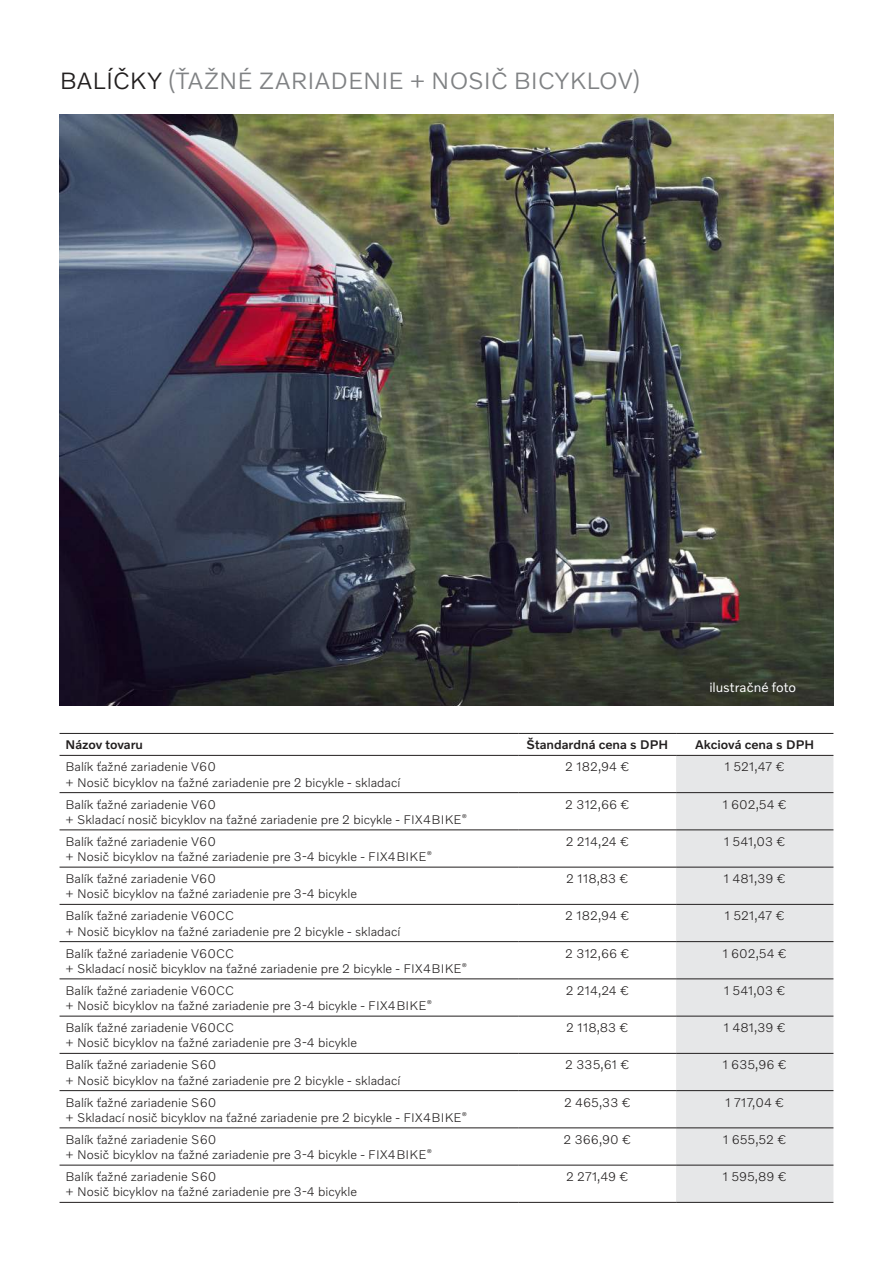
<style>
.page{position:relative;width:893px;height:1263px;background:#fff}
.page>*{position:absolute;margin:0;border:0;box-sizing:border-box;transform-origin:0 0}
.t1{font:300 24px "Volvo Novum";letter-spacing:.005em;color:#808284}
.t2{font:13.5px "Volvo Novum";color:#fff}
.t3{font:300 12.75px/15.3px "Volvo Novum";color:#221f1f}
.t4{font:500 12.75px "Volvo Novum";color:#221f1f}
.s1{color:#221f1f}
</style>
<div class="page">
<img style="left:60px;top:115px;width:773px;height:591px">
<div style="left:676px;top:756px;width:157px;height:446px;background:#e6e7e8"></div>
<hr style="left:60px;top:733px;width:459px;height:1px;background:#221f1f">
<hr style="left:519px;top:733px;width:157px;height:1px;background:#221f1f">
<hr style="left:676px;top:733px;width:157px;height:1px;background:#221f1f">
<hr style="left:60px;top:755px;width:459px;height:1px;background:#221f1f">
<hr style="left:519px;top:755px;width:157px;height:1px;background:#221f1f">
<hr style="left:676px;top:755px;width:157px;height:1px;background:#221f1f">
<hr style="left:60px;top:1202px;width:459px;height:1px;background:#221f1f">
<hr style="left:519px;top:1202px;width:157px;height:1px;background:#221f1f">
<hr style="left:676px;top:1202px;width:157px;height:1px;background:#221f1f">
<hr style="left:60px;top:792px;width:459px;height:1px;background:#221f1f">
<hr style="left:519px;top:792px;width:157px;height:1px;background:#221f1f">
<hr style="left:676px;top:792px;width:157px;height:1px;background:#221f1f">
<hr style="left:60px;top:830px;width:459px;height:1px;background:#221f1f">
<hr style="left:519px;top:830px;width:157px;height:1px;background:#221f1f">
<hr style="left:676px;top:830px;width:157px;height:1px;background:#221f1f">
<hr style="left:60px;top:867px;width:459px;height:1px;background:#221f1f">
<hr style="left:519px;top:867px;width:157px;height:1px;background:#221f1f">
<hr style="left:676px;top:867px;width:157px;height:1px;background:#221f1f">
<hr style="left:60px;top:904px;width:459px;height:1px;background:#221f1f">
<hr style="left:519px;top:904px;width:157px;height:1px;background:#221f1f">
<hr style="left:676px;top:904px;width:157px;height:1px;background:#221f1f">
<hr style="left:60px;top:941px;width:459px;height:1px;background:#221f1f">
<hr style="left:519px;top:941px;width:157px;height:1px;background:#221f1f">
<hr style="left:676px;top:941px;width:157px;height:1px;background:#221f1f">
<hr style="left:60px;top:978px;width:459px;height:1px;background:#221f1f">
<hr style="left:519px;top:978px;width:157px;height:1px;background:#221f1f">
<hr style="left:676px;top:978px;width:157px;height:1px;background:#221f1f">
<hr style="left:60px;top:1016px;width:459px;height:1px;background:#221f1f">
<hr style="left:519px;top:1016px;width:157px;height:1px;background:#221f1f">
<hr style="left:676px;top:1016px;width:157px;height:1px;background:#221f1f">
<hr style="left:60px;top:1053px;width:459px;height:1px;background:#221f1f">
<hr style="left:519px;top:1053px;width:157px;height:1px;background:#221f1f">
<hr style="left:676px;top:1053px;width:157px;height:1px;background:#221f1f">
<hr style="left:60px;top:1090px;width:459px;height:1px;background:#221f1f">
<hr style="left:519px;top:1090px;width:157px;height:1px;background:#221f1f">
<hr style="left:676px;top:1090px;width:157px;height:1px;background:#221f1f">
<hr style="left:60px;top:1127px;width:459px;height:1px;background:#221f1f">
<hr style="left:519px;top:1127px;width:157px;height:1px;background:#221f1f">
<hr style="left:676px;top:1127px;width:157px;height:1px;background:#221f1f">
<hr style="left:60px;top:1165px;width:459px;height:1px;background:#221f1f">
<hr style="left:519px;top:1165px;width:157px;height:1px;background:#221f1f">
<hr style="left:676px;top:1165px;width:157px;height:1px;background:#221f1f">
<h1 class="t1" style="left:60px;top:66px;width:582px"><span class="s1">BALÍČKY</span> (ŤAŽNÉ ZARIADENIE + NOSIČ BICYKLOV)</h1>
<p class="t2" style="left:709px;top:680px;width:88px">ilustračné foto</p>
<p class="t4" style="left:66px;top:738px;width:79px">Názov tovaru</p>
<p class="t4" style="left:526px;top:738px;width:143px">Štandardná cena s DPH</p>
<p class="t4" style="left:695px;top:738px;width:121px">Akciová cena s DPH</p>
<p class="t3" style="left:66px;top:759px;width:336px">Balík ťažné zariadenie V60<br>+ Nosič bicyklov na ťažné zariadenie pre 2 bicykle - skladací</p>
<p class="t3" style="left:565px;top:759px;width:66px">2 182,94 €</p>
<p class="t3" style="left:725px;top:759px;width:62px">1 521,47 €</p>
<p class="t3" style="left:66px;top:796px;width:403px">Balík ťažné zariadenie V60<br>+ Skladací nosič bicyklov na ťažné zariadenie pre 2 bicykle - FIX4BIKE<sup>®</sup></p>
<p class="t3" style="left:565px;top:796px;width:66px">2 312,66 €</p>
<p class="t3" style="left:722px;top:796px;width:66px">1 602,54 €</p>
<p class="t3" style="left:66px;top:834px;width:368px">Balík ťažné zariadenie V60<br>+ Nosič bicyklov na ťažné zariadenie pre 3-4 bicykle - FIX4BIKE<sup>®</sup></p>
<p class="t3" style="left:566px;top:834px;width:65px">2 214,24 €</p>
<p class="t3" style="left:724px;top:834px;width:63px">1 541,03 €</p>
<p class="t3" style="left:66px;top:871px;width:293px">Balík ťažné zariadenie V60<br>+ Nosič bicyklov na ťažné zariadenie pre 3-4 bicykle</p>
<p class="t3" style="left:566px;top:871px;width:64px">2 118,83 €</p>
<p class="t3" style="left:724px;top:871px;width:64px">1 481,39 €</p>
<p class="t3" style="left:66px;top:908px;width:336px">Balík ťažné zariadenie V60CC<br>+ Nosič bicyklov na ťažné zariadenie pre 2 bicykle - skladací</p>
<p class="t3" style="left:565px;top:908px;width:66px">2 182,94 €</p>
<p class="t3" style="left:725px;top:908px;width:62px">1 521,47 €</p>
<p class="t3" style="left:66px;top:945px;width:403px">Balík ťažné zariadenie V60CC<br>+ Skladací nosič bicyklov na ťažné zariadenie pre 2 bicykle - FIX4BIKE<sup>®</sup></p>
<p class="t3" style="left:565px;top:945px;width:66px">2 312,66 €</p>
<p class="t3" style="left:722px;top:945px;width:66px">1 602,54 €</p>
<p class="t3" style="left:66px;top:983px;width:368px">Balík ťažné zariadenie V60CC<br>+ Nosič bicyklov na ťažné zariadenie pre 3-4 bicykle - FIX4BIKE<sup>®</sup></p>
<p class="t3" style="left:566px;top:983px;width:65px">2 214,24 €</p>
<p class="t3" style="left:724px;top:983px;width:63px">1 541,03 €</p>
<p class="t3" style="left:66px;top:1020px;width:293px">Balík ťažné zariadenie V60CC<br>+ Nosič bicyklov na ťažné zariadenie pre 3-4 bicykle</p>
<p class="t3" style="left:566px;top:1020px;width:64px">2 118,83 €</p>
<p class="t3" style="left:724px;top:1020px;width:64px">1 481,39 €</p>
<p class="t3" style="left:66px;top:1057px;width:336px">Balík ťažné zariadenie S60<br>+ Nosič bicyklov na ťažné zariadenie pre 2 bicykle - skladací</p>
<p class="t3" style="left:565px;top:1057px;width:66px">2 335,61 €</p>
<p class="t3" style="left:722px;top:1057px;width:66px">1 635,96 €</p>
<p class="t3" style="left:66px;top:1094px;width:403px">Balík ťažné zariadenie S60<br>+ Skladací nosič bicyklov na ťažné zariadenie pre 2 bicykle - FIX4BIKE<sup>®</sup></p>
<p class="t3" style="left:564px;top:1094px;width:68px">2 465,33 €</p>
<p class="t3" style="left:725px;top:1094px;width:61px">1 717,04 €</p>
<p class="t3" style="left:66px;top:1132px;width:368px">Balík ťažné zariadenie S60<br>+ Nosič bicyklov na ťažné zariadenie pre 3-4 bicykle - FIX4BIKE<sup>®</sup></p>
<p class="t3" style="left:564px;top:1132px;width:69px">2 366,90 €</p>
<p class="t3" style="left:723px;top:1132px;width:65px">1 655,52 €</p>
<p class="t3" style="left:66px;top:1169px;width:293px">Balík ťažné zariadenie S60<br>+ Nosič bicyklov na ťažné zariadenie pre 3-4 bicykle</p>
<p class="t3" style="left:566px;top:1169px;width:64px">2 271,49 €</p>
<p class="t3" style="left:723px;top:1169px;width:66px">1 595,89 €</p>
</div>
